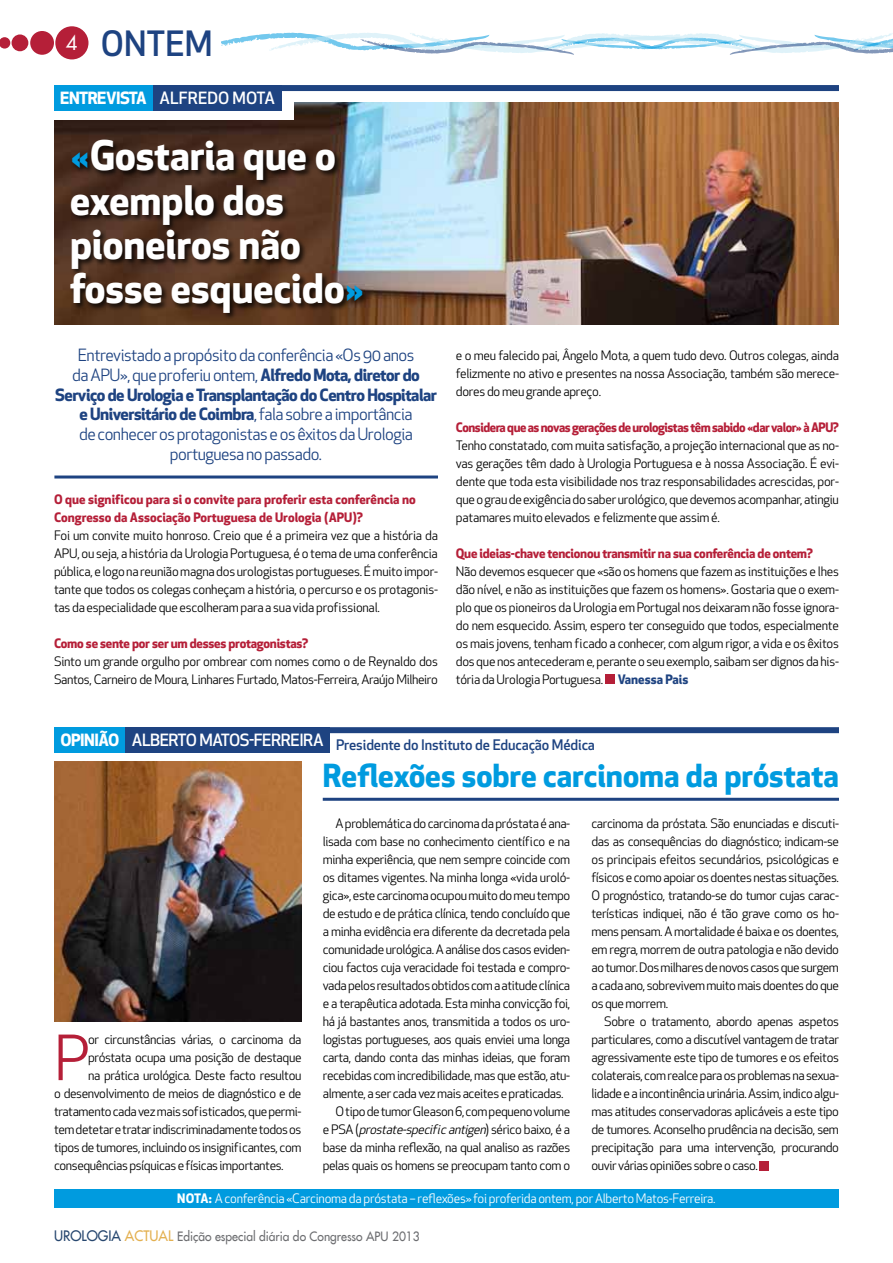
<style>
.page{position:relative;width:893px;height:1263px;background:#fff}
.page>*{position:absolute;margin:0;border:0;box-sizing:border-box;transform-origin:0 0}
.t1{font:60.75px "Apex New";color:#b51f38}
.t2{font:700 39.75px/44.2px "Apex New";color:#fff}
.t3{font:500 34.05px "Apex New";color:#1e4381}
.t4{font:700 31.05px "Apex New";color:#009bdf}
.t5{font:16.5px/19.8px "Apex New";letter-spacing:-.03em;color:#1e4381;text-align:center}
.t6{font:500 16.5px "Apex New";letter-spacing:.105em;color:#fff}
.t7{font:700 16.5px "Apex New";letter-spacing:-.03em;color:#fff}
.t8{font:500 14.25px "Apex New";letter-spacing:-.01em;color:#1e4381}
.t9{font:12.75px/18px "Apex New";letter-spacing:-.03em;color:#000;text-align:justify}
.t10{font:700 12.75px "Apex New";letter-spacing:-.02em;color:#b51f38}
.t11{font:700 12.75px/18px "Apex New";color:#b51f38}
.t12{font:12.75px "Apex New";letter-spacing:-.02em;color:#fff}
.t13{font:italic 12.75px "Apex New";color:#000}
.t14{font:700 12.75px "Apex New";color:#fff}
.t15{font:12.6px "Futura LT";color:#6d6e71;scale:.95 1}
.s1{color:#009bdf}
.s2{font-weight:700}
.s3{font-weight:700;color:#1e4381}
.s4{font-style:normal}
.s5{font-size:14.1px;color:#27476f}
.s6{font-size:14.1px;color:#e3b050}
</style>
<div class="page">
<img style="left:54px;top:761px;width:247px;height:260px">
<div style="left:54px;top:727px;width:785px;height:6px;background:#1e4381"></div>
<div style="left:54px;top:1189px;width:785px;height:19px;background:#009bdf"></div>
<div style="left:759px;top:1161px;width:10px;height:9px;background:#b51f38"></div>
<div style="left:54px;top:727px;width:72px;height:25px;background:#009bdf"></div>
<hr style="left:323px;top:798px;width:516px;height:3px;background:#1e4381">
<img style="left:54px;top:102px;width:785px;height:222px">
<div style="left:44px;top:89px;width:250px;height:31px;background:#fff"></div>
<div style="left:54px;top:85px;width:785px;height:6px;background:#1e4381"></div>
<div style="left:54px;top:85px;width:99px;height:25px;background:#009bdf"></div>
<div style="left:69px;top:139px;width:301px;height:181px;background:#000;opacity:.75"></div>
<hr style="left:54px;top:475px;width:384px;height:3px;background:#1e4381">
<div style="left:605px;top:675px;width:9px;height:9px;background:#b51f38"></div>
<div style="left:153px;top:85px;width:128px;height:25px;background:#1e4381"></div>
<div style="left:126px;top:727px;width:204px;height:25px;background:#1e4381"></div>
<svg style="left:221px;top:32px;width:672px;height:23px"></svg>
<div style="left:55px;top:26px;width:33px;height:33px;background:#b51f38;border-radius:50%"></div>
<div style="left:30px;top:31px;width:24px;height:24px;background:#b51f38;border-radius:50%"></div>
<div style="left:12px;top:34px;width:16px;height:17px;background:#b51f38;border-radius:50%"></div>
<svg style="left:0;top:37px;width:10px;height:12px"></svg>
<h3 class="t3" style="left:66px;top:20px;width:144px"><sup>4</sup> ONTEM</h3>
<p class="t7" style="left:60px;top:86px;width:88px">entrevista</p>
<h2 class="t2" style="left:70px;top:132px;width:296px"><span class="s1">«</span>Gostaria que o exemplo dos pioneiros não fosse esquecido<span class="s1">»</span></h2>
<p class="t5" style="left:55px;top:345px;width:383px">Entrevistado a propósito da conferência «Os 90 anos<br>da APU», que proferiu ontem, <span class="s2">Alfredo Mota, diretor do Serviço de Urologia e Transplantação do Centro Hospitalar e Universitário de Coimbra</span>, fala sobre a importância<br>de conhecer os protagonistas e os êxitos da Urologia portuguesa no passado.</p>
<p class="t9" style="left:456px;top:346px;width:385px">e o meu falecido pai, Ângelo Mota, a quem tudo devo. Outros colegas, ainda felizmente no ativo e presentes na nossa Associação, também são merece&shy;dores do meu grande apreço.</p>
<p class="t6" style="left:160px;top:87px;width:117px">ALFREDO MOTA</p>
<p class="t10" style="left:456px;top:418px;width:385px">Considera que as novas gerações de urologistas têm sabido «dar valor» à APU?</p>
<p class="t9" style="left:456px;top:436px;width:385px">Tenho constatado, com muita satisfação, a projeção internacional que as no&shy;vas gerações têm dado à Urologia Portuguesa e à nossa Associação. É evi&shy;dente que toda esta visibilidade nos traz responsabilidades acrescidas, por&shy;que o grau de exigência do saber urológico, que devemos acompanhar, atingiu patamares muito elevados e felizmente que assim é.</p>
<p class="t10" style="left:456px;top:544px;width:359px">Que ideias-chave tencionou transmitir na sua conferência de ontem?</p>
<p class="t9" style="left:456px;top:562px;width:385px">Não devemos esquecer que «são os homens que fazem as instituições e lhes dão nível, e não as instituições que fazem os homens». Gostaria que o exem&shy;plo que os pioneiros da Urologia em Portugal nos deixaram não fosse ignora&shy;do nem esquecido. Assim, espero ter conseguido que todos, especialmente os mais jovens, tenham ficado a conhecer, com algum rigor, a vida e os êxitos dos que nos antecederam e, perante o seu exemplo, saibam ser dignos da his&shy;tória da Urologia Portuguesa. <span class="s3">Vanessa Pais</span></p>
<p class="t11" style="left:54px;top:490px;width:363px">O que significou para si o convite para proferir esta conferência no<br>Congresso da Associação Portuguesa de Urologia (APU)?</p>
<p class="t9" style="left:54px;top:526px;width:385px">Foi um convite muito honroso. Creio que é a primeira vez que a história da APU, ou seja, a história da Urologia Portuguesa, é o tema de uma conferência pública, e logo na reunião magna dos urologistas portugueses. É muito impor&shy;tante que todos os colegas conheçam a história, o percurso e os protagonis&shy;tas da especialidade que escolheram para a sua vida profissional.</p>
<p class="t10" style="left:54px;top:634px;width:256px">Como se sente por ser um desses protagonistas?</p>
<p class="t9" style="left:54px;top:652px;width:385px">Sinto um grande orgulho por ombrear com nomes como o de Reynaldo dos<br>Santos, Carneiro de Moura, Linhares Furtado, Matos-Ferreira, Araújo Milheiro</p>
<p class="t7" style="left:60px;top:728px;width:60px">Opinião</p>
<p class="t8" style="left:336px;top:735px;width:260px">PRESIDENTE DO INSTITUTO DE EDUCAÇÃO MÉDICA</p>
<p class="t6" style="left:132px;top:729px;width:193px">ALBERTO MATOS-FERREIRA</p>
<h3 class="t4" style="left:323px;top:753px;width:518px">Reflexões sobre carcinoma da próstata</h3>
<p class="t9" style="left:335px;top:814px;width:236px">A problemática do carcinoma da próstata é ana-</p>
<p class="t9" style="left:323px;top:832px;width:249px">lisada com base no conhecimento científico e na</p>
<p class="t9" style="left:323px;top:850px;width:249px">minha experiência, que nem sempre coincide com</p>
<p class="t9" style="left:323px;top:868px;width:249px">os ditames vigentes. Na minha longa «vida uroló-</p>
<p class="t9" style="left:323px;top:886px;width:249px">gica», este carcinoma ocupou muito do meu tempo</p>
<p class="t9" style="left:323px;top:904px;width:249px">de estudo e de prática clínica, tendo concluído que</p>
<p class="t9" style="left:323px;top:922px;width:249px">a minha evidência era diferente da decretada pela</p>
<p class="t9" style="left:323px;top:940px;width:249px">comunidade urológica. A análise dos casos eviden-</p>
<p class="t9" style="left:323px;top:958px;width:249px">ciou factos cuja veracidade foi testada e compro-</p>
<p class="t9" style="left:323px;top:976px;width:249px">vada pelos resultados obtidos com a atitude clínica</p>
<p class="t9" style="left:323px;top:994px;width:249px">e a terapêutica adotada. Esta minha convicção foi,</p>
<p class="t9" style="left:323px;top:1012px;width:249px">há já bastantes anos, transmitida a todos os uro-</p>
<p class="t9" style="left:323px;top:1030px;width:249px">logistas portugueses, aos quais enviei uma longa</p>
<p class="t9" style="left:323px;top:1048px;width:249px">carta, dando conta das minhas ideias, que foram</p>
<p class="t9" style="left:323px;top:1066px;width:249px">recebidas com incredibilidade, mas que estão, atu-</p>
<p class="t9" style="left:323px;top:1084px;width:242px">almente, a ser cada vez mais aceites e praticadas.</p>
<p class="t9" style="left:335px;top:1102px;width:236px">O tipo de tumor Gleason 6, com pequeno volume</p>
<p class="t13" style="left:323px;top:1121px;width:249px"><span class="s4">e P S A (</span> prostate-specificantigen<span class="s4">) s é r i c o b a i x o , é a</span></p>
<p class="t9" style="left:323px;top:1138px;width:249px">base da minha reflexão, na qual analiso as razões</p>
<p class="t9" style="left:323px;top:1156px;width:249px">pelas quais os homens se preocupam tanto com o</p>
<p class="t9" style="left:591px;top:814px;width:249px">carcinoma da próstata. São enunciadas e discuti&shy;das as consequências do diagnóstico; indicam-se os principais efeitos secundários, psicológicas e físicos e como apoiar os doentes nestas situações.<br>O prognóstico, tratando-se do tumor cujas carac&shy;terísticas indiquei, não é tão grave como os ho&shy;mens pensam. A mortalidade é baixa e os doentes, em regra, morrem de outra patologia e não devido ao tumor. Dos milhares de novos casos que surgem a cada ano, sobrevivem muito mais doentes do que os que morrem.</p>
<p class="t9" style="left:591px;top:1012px;width:249px;text-indent:13px">Sobre o tratamento, abordo apenas aspetos particulares, como a discutível vantagem de tratar agressivamente este tipo de tumores e os efeitos colaterais, com realce para os problemas na sexua&shy;lidade e a incontinência urinária. Assim, indico algu&shy;mas atitudes conservadoras aplicáveis a este tipo de tumores. Aconselho prudência na decisão, sem precipitação para uma intervenção, procurando ouvir várias opiniões sobre o caso.</p>
<h1 class="t1" style="left:54px;top:1020px;width:37px">P</h1>
<p class="t9" style="left:88px;top:1030px;width:215px">or circunstâncias várias, o carcinoma da</p>
<p class="t9" style="left:88px;top:1048px;width:215px">próstata ocupa uma posição de destaque</p>
<p class="t9" style="left:88px;top:1066px;width:215px">na prática urológica. Deste facto resultou</p>
<p class="t9" style="left:54px;top:1084px;width:249px">o desenvolvimento de meios de diagnóstico e de</p>
<p class="t9" style="left:54px;top:1102px;width:249px">tratamento cada vez mais sofisticados, que permi-</p>
<p class="t9" style="left:54px;top:1120px;width:249px">tem detetar e tratar indiscriminadamente todos os</p>
<p class="t9" style="left:54px;top:1138px;width:249px">tipos de tumores, incluindo os insignificantes, com</p>
<p class="t9" style="left:54px;top:1156px;width:231px">consequências psíquicas e físicas importantes.</p>
<p class="t14" style="left:177px;top:1189px;width:9px">NOTA</p>
<p class="t12" style="left:209px;top:1191px;width:508px"><span class="s2">:</span> A conferência «Carcinoma da próstata – reflexões» foi proferida ontem, por Alberto Matos-Ferreira.</p>
<p class="t15" style="left:54px;top:1228px;width:387px"><span class="s5">UROLOGIA</span> <span class="s6">AcTUAL</span> Edição especial diária do Congresso APU 2013</p>
</div>
